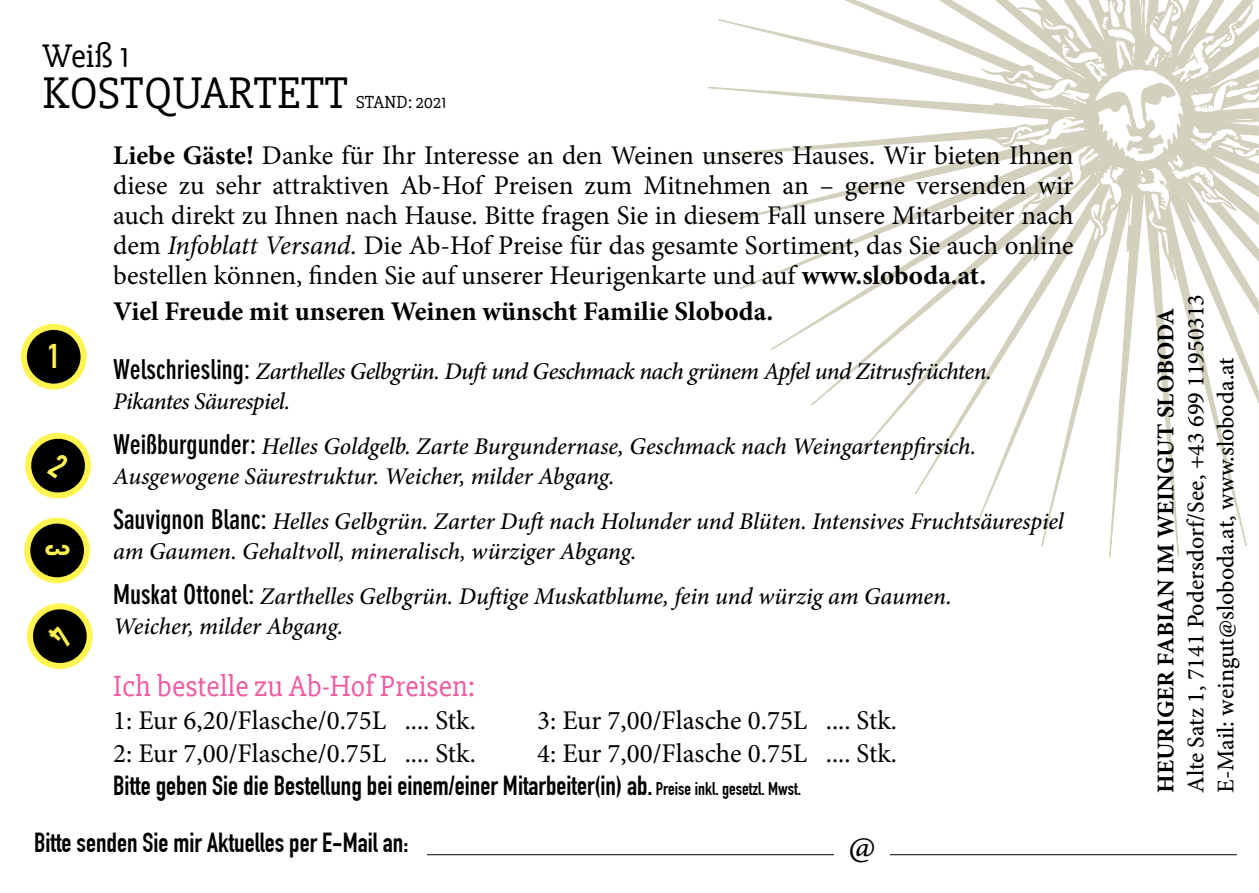
<style>
.page{position:relative;width:1259px;height:893px;background:#fff}
.page>*{position:absolute;margin:0;border:0;box-sizing:border-box;transform-origin:0 0}
.t1{font:45.6px "Slabo 27 px";color:#000}
.t2{font:36px "Minion Pro";color:#000}
.t3{font:33.6px "Slabo 27 px";color:#000}
.t4{font:700 33.6px "DIN Condensed";color:#fff450}
.t5{font:30px "Slabo 27 px";color:#ef5ba1}
.t6{font:27px/30px "Minion Pro";color:#000;text-align:justify}
.t7{font:700 27px "DIN Condensed";color:#000}
.t8{font:700 27px "Minion Pro";color:#000}
.t9{font:italic 500 24px/30px "Minion Pro";letter-spacing:-.01em;color:#000}
.t10{font:500 24px/30px "Minion Pro";color:#000}
.t11{font:700 24px "Minion Pro";color:#000}
.t12{font:18px "Slabo 27 px";color:#000}
.s1{font-weight:700}
.s2{font-style:italic}
.s3{font-family:"DIN Neuzeit Grotesk";font-weight:700;font-style:normal;font-stretch:condensed;font-size:27px}
.s4{font-size:18px}
</style>
<div class="page">
<svg style="left:708px;top:0;width:551px;height:557px"></svg>
<svg style="left:975px;top:0;width:284px;height:284px"></svg>
<svg style="left:1001px;top:0;width:258px;height:256px"></svg>
<hr style="left:427px;top:854px;width:809px;height:1px;background:#000">
<div style="left:834px;top:832px;width:56px;height:52px;background:#fff"></div>
<div style="left:24px;top:327px;width:60px;height:60px;background:#000;border-radius:50%"></div>
<div style="left:21px;top:324px;width:66px;height:66px;border:6px solid #fff450;border-radius:50%"></div>
<svg style="left:27px;top:520px;width:60px;height:61px;background:#23210b"></svg>
<div style="left:24px;top:517px;width:66px;height:67px;border:6px solid #fff450;border-radius:50%"></div>
<svg style="left:25px;top:432px;width:66px;height:67px"></svg>
<svg style="left:45px;top:545px;width:25px;height:11px"></svg>
<svg style="left:27px;top:603px;width:66px;height:66px"></svg>
<p class="t3" style="left:43px;top:37px;width:88px">Weiß 1</p>
<h1 class="t1" style="left:43px;top:66px;width:307px">KOSTQUARTETT</h1>
<p class="t12" style="left:356px;top:92px;width:91px">STAND: 2021</p>
<p class="t4" style="left:47px;top:337px;width:14px">1</p>
<p class="t6" style="left:113px;top:141px;width:962px"><span class="s1">Liebe Gäste!</span> Danke für Ihr Interesse an den Weinen unseres Hauses. Wir bieten Ihnen diese zu sehr attraktiven Ab-Hof Preisen zum Mitnehmen an – gerne versenden wir auch direkt zu Ihnen nach Hause. Bitte fragen Sie in diesem Fall unsere Mitarbeiter nach dem <span class="s2">Infoblatt Versand.</span> Die Ab-Hof Preise für das gesamte Sortiment, das Sie auch online bestellen können, finden Sie auf unserer Heurigenkarte und auf <span class="s1">www.sloboda.at.</span></p>
<p class="t8" style="left:113px;top:293px;width:661px">Viel Freude mit unseren Weinen wünscht Familie Sloboda.</p>
<p class="t11" style="left:1148px;top:793px;width:487px;rotate:-90deg">HEURIGER FABIAN IM WEINGUT SLOBODA</p>
<p class="t9" style="left:113px;top:357px;width:880px"><span class="s3">Welschriesling:</span> Zarthelles Gelbgrün. Duft und Geschmack nach grünem Apfel und Zitrusfrüchten.<br>Pikantes Säurespiel.</p>
<p class="t9" style="left:113px;top:432px;width:864px"><span class="s3">Weißburgunder:</span> Helles Goldgelb. Zarte Burgundernase, Geschmack nach Weingartenpfirsich.<br>Ausgewogene Säurestruktur. Weicher, milder Abgang.</p>
<p class="t9" style="left:113px;top:507px;width:952px"><span class="s3">Sauvignon Blanc:</span> Helles Gelbgrün. Zarter Duft nach Holunder und Blüten. Intensives Fruchtsäurespiel am Gaumen. Gehaltvoll, mineralisch, würziger Abgang.</p>
<p class="t9" style="left:113px;top:582px;width:840px"><span class="s3">Muskat Ottonel:</span> Zarthelles Gelbgrün. Duftige Muskatblume, fein und würzig am Gaumen.<br>Weicher, milder Abgang.</p>
<p class="t5" style="left:113px;top:668px;width:364px">Ich bestelle zu Ab-Hof Preisen:</p>
<p class="t6" style="left:113px;top:705px;width:364px">1: Eur 6,20/Flasche/0.75L .... Stk.</p>
<p class="t6" style="left:537px;top:705px;width:361px">3: Eur 7,00/Flasche 0.75L .... Stk.</p>
<p class="t6" style="left:113px;top:738px;width:364px">2: Eur 7,00/Flasche/0.75L .... Stk.</p>
<p class="t6" style="left:537px;top:738px;width:361px">4: Eur 7,00/Flasche 0.75L .... Stk.</p>
<p class="t7" style="left:113px;top:769px;width:689px">Bitte geben Sie die Bestellung bei einem/einer Mitarbeiter(in) ab. <span class="s4">Preise inkl. gesetzl. Mwst.</span></p>
<p class="t10" style="left:1180px;top:793px;width:500px;rotate:-90deg">Alte Satz 1, 7141 Podersdorf/See, +43 699 11950313<br>E-Mail: weingut@sloboda.at, www.sloboda.at</p>
<p class="t7" style="left:34px;top:827px;width:376px">Bitte senden Sie mir Aktuelles per E-Mail an:</p>
<h2 class="t2" style="left:848px;top:823px;width:29px">@</h2>
</div>
